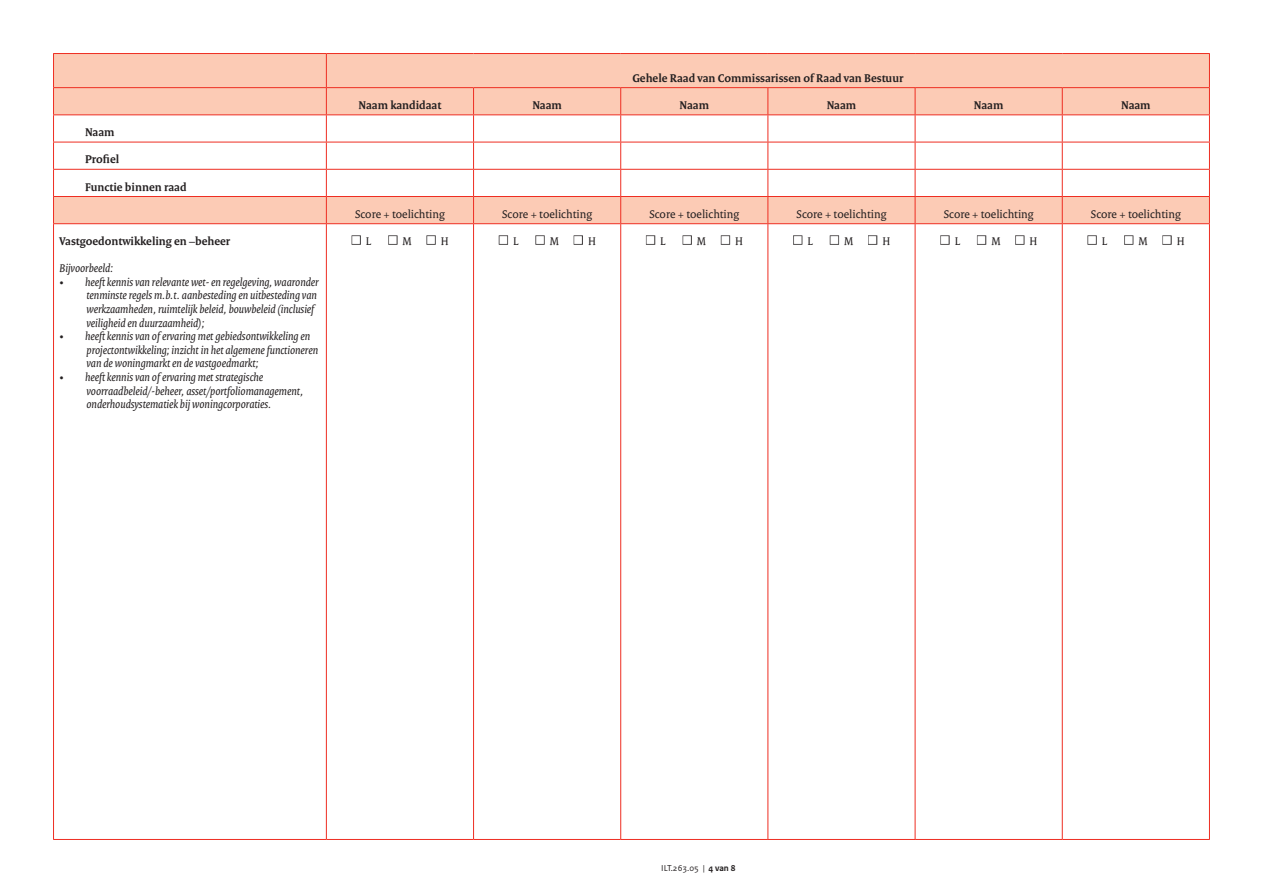
<style>
.page{position:relative;width:1263px;height:893px;background:#fff}
.page>*{position:absolute;margin:0;border:0;box-sizing:border-box;transform-origin:0 0}
.t1{font:italic 12px/13.6px "Rijksoverheid Serif";color:#231f20}
.t2{font:12px "Rijksoverheid Serif";color:#231f20}
.t3{font:700 12px "Rijksoverheid Serif";color:#231f20}
.t4{font:9px "Rijksoverheid Sans Text";color:#231f20}
.s1{color:#fff}
.s2{font-weight:700}
</style>
<div class="page">
<svg style="left:54px;top:54px;width:1155px;height:169px;fill:#fccbb5"></svg>
<hr style="left:53px;top:114px;width:273px;height:1px;background:#ee2e22">
<hr style="left:53px;top:223px;width:273px;height:1px;background:#ee2e22">
<hr style="left:53px;top:224px;width:1px;height:615px;background:#ee2e22">
<hr style="left:326px;top:224px;width:1px;height:615px;background:#ee2e22">
<hr style="left:473px;top:224px;width:1px;height:615px;background:#ee2e22">
<hr style="left:620px;top:224px;width:1px;height:615px;background:#ee2e22">
<hr style="left:767px;top:224px;width:1px;height:615px;background:#ee2e22">
<hr style="left:915px;top:224px;width:1px;height:615px;background:#ee2e22">
<hr style="left:1062px;top:224px;width:1px;height:615px;background:#ee2e22">
<hr style="left:1209px;top:224px;width:1px;height:615px;background:#ee2e22">
<hr style="left:53px;top:839px;width:273px;height:1px;background:#ee2e22">
<hr style="left:53px;top:53px;width:273px;height:1px;background:#ee2e22">
<hr style="left:53px;top:54px;width:1px;height:33px;background:#ee2e22">
<hr style="left:326px;top:53px;width:148px;height:1px;background:#ee2e22">
<hr style="left:326px;top:54px;width:1px;height:33px;background:#ee2e22">
<hr style="left:474px;top:53px;width:147px;height:1px;background:#ee2e22">
<hr style="left:621px;top:53px;width:147px;height:1px;background:#ee2e22">
<hr style="left:768px;top:53px;width:147px;height:1px;background:#ee2e22">
<hr style="left:915px;top:53px;width:147px;height:1px;background:#ee2e22">
<hr style="left:1062px;top:53px;width:148px;height:1px;background:#ee2e22">
<hr style="left:1209px;top:54px;width:1px;height:33px;background:#ee2e22">
<hr style="left:53px;top:87px;width:273px;height:1px;background:#ee2e22">
<hr style="left:326px;top:87px;width:148px;height:1px;background:#ee2e22">
<hr style="left:474px;top:87px;width:147px;height:1px;background:#ee2e22">
<hr style="left:621px;top:87px;width:147px;height:1px;background:#ee2e22">
<hr style="left:768px;top:87px;width:147px;height:1px;background:#ee2e22">
<hr style="left:915px;top:87px;width:147px;height:1px;background:#ee2e22">
<hr style="left:1062px;top:87px;width:148px;height:1px;background:#ee2e22">
<hr style="left:326px;top:114px;width:148px;height:1px;background:#ee2e22">
<hr style="left:474px;top:114px;width:147px;height:1px;background:#ee2e22">
<hr style="left:621px;top:114px;width:147px;height:1px;background:#ee2e22">
<hr style="left:768px;top:114px;width:147px;height:1px;background:#ee2e22">
<hr style="left:915px;top:114px;width:147px;height:1px;background:#ee2e22">
<hr style="left:1062px;top:114px;width:148px;height:1px;background:#ee2e22">
<hr style="left:53px;top:142px;width:273px;height:1px;background:#ee2e22">
<hr style="left:326px;top:142px;width:148px;height:1px;background:#ee2e22">
<hr style="left:474px;top:142px;width:147px;height:1px;background:#ee2e22">
<hr style="left:621px;top:142px;width:147px;height:1px;background:#ee2e22">
<hr style="left:768px;top:142px;width:147px;height:1px;background:#ee2e22">
<hr style="left:915px;top:142px;width:147px;height:1px;background:#ee2e22">
<hr style="left:1062px;top:142px;width:148px;height:1px;background:#ee2e22">
<hr style="left:53px;top:169px;width:273px;height:1px;background:#ee2e22">
<hr style="left:326px;top:169px;width:148px;height:1px;background:#ee2e22">
<hr style="left:474px;top:169px;width:147px;height:1px;background:#ee2e22">
<hr style="left:621px;top:169px;width:147px;height:1px;background:#ee2e22">
<hr style="left:768px;top:169px;width:147px;height:1px;background:#ee2e22">
<hr style="left:915px;top:169px;width:147px;height:1px;background:#ee2e22">
<hr style="left:1062px;top:169px;width:148px;height:1px;background:#ee2e22">
<hr style="left:53px;top:196px;width:273px;height:1px;background:#ee2e22">
<svg style="left:53px;top:88px;width:1px;height:135px"></svg>
<hr style="left:326px;top:196px;width:148px;height:1px;background:#ee2e22">
<svg style="left:326px;top:88px;width:1px;height:135px"></svg>
<hr style="left:474px;top:196px;width:147px;height:1px;background:#ee2e22">
<svg style="left:473px;top:88px;width:1px;height:135px"></svg>
<hr style="left:621px;top:196px;width:147px;height:1px;background:#ee2e22">
<svg style="left:620px;top:88px;width:1px;height:135px"></svg>
<hr style="left:768px;top:196px;width:147px;height:1px;background:#ee2e22">
<svg style="left:767px;top:88px;width:1px;height:135px"></svg>
<hr style="left:915px;top:196px;width:147px;height:1px;background:#ee2e22">
<svg style="left:915px;top:88px;width:1px;height:135px"></svg>
<hr style="left:1062px;top:196px;width:148px;height:1px;background:#ee2e22">
<svg style="left:1062px;top:88px;width:1px;height:135px"></svg>
<svg style="left:1209px;top:88px;width:1px;height:135px"></svg>
<hr style="left:326px;top:223px;width:148px;height:1px;background:#ee2e22">
<hr style="left:474px;top:223px;width:147px;height:1px;background:#ee2e22">
<hr style="left:621px;top:223px;width:147px;height:1px;background:#ee2e22">
<hr style="left:768px;top:223px;width:147px;height:1px;background:#ee2e22">
<hr style="left:915px;top:223px;width:147px;height:1px;background:#ee2e22">
<hr style="left:1062px;top:223px;width:148px;height:1px;background:#ee2e22">
<hr style="left:326px;top:839px;width:148px;height:1px;background:#ee2e22">
<hr style="left:474px;top:839px;width:147px;height:1px;background:#ee2e22">
<hr style="left:621px;top:839px;width:147px;height:1px;background:#ee2e22">
<hr style="left:768px;top:839px;width:147px;height:1px;background:#ee2e22">
<hr style="left:915px;top:839px;width:147px;height:1px;background:#ee2e22">
<hr style="left:1062px;top:839px;width:148px;height:1px;background:#ee2e22">
<div style="left:352px;top:235px;width:9px;height:10px;border:2px solid #231f20"></div>
<div style="left:388px;top:235px;width:9px;height:10px;border:2px solid #231f20"></div>
<div style="left:426px;top:235px;width:10px;height:10px;border:2px solid #231f20"></div>
<div style="left:499px;top:235px;width:9px;height:10px;border:2px solid #231f20"></div>
<div style="left:535px;top:235px;width:10px;height:10px;border:2px solid #231f20"></div>
<div style="left:574px;top:235px;width:9px;height:10px;border:2px solid #231f20"></div>
<div style="left:646px;top:235px;width:9px;height:10px;border:2px solid #231f20"></div>
<div style="left:682px;top:235px;width:10px;height:10px;border:2px solid #231f20"></div>
<div style="left:721px;top:235px;width:9px;height:10px;border:2px solid #231f20"></div>
<div style="left:793px;top:235px;width:9px;height:10px;border:2px solid #231f20"></div>
<div style="left:830px;top:235px;width:9px;height:10px;border:2px solid #231f20"></div>
<div style="left:868px;top:235px;width:9px;height:10px;border:2px solid #231f20"></div>
<div style="left:940px;top:235px;width:9px;height:10px;border:2px solid #231f20"></div>
<div style="left:977px;top:235px;width:9px;height:10px;border:2px solid #231f20"></div>
<div style="left:1015px;top:235px;width:9px;height:10px;border:2px solid #231f20"></div>
<div style="left:1087px;top:235px;width:10px;height:10px;border:2px solid #231f20"></div>
<div style="left:1124px;top:235px;width:9px;height:10px;border:2px solid #231f20"></div>
<div style="left:1162px;top:235px;width:10px;height:10px;border:2px solid #231f20"></div>
<p class="t3" style="left:85px;top:125px;width:31px">Naam</p>
<p class="t3" style="left:85px;top:152px;width:36px">Profiel</p>
<p class="t3" style="left:85px;top:179px;width:103px">Functie binnen raad</p>
<p class="t3" style="left:59px;top:234px;width:172px">Vastgoedontwikkeling en –beheer</p>
<p class="t1" style="left:59px;top:261px;width:55px">Bijvoorbeeld:</p>
<p class="t1" style="left:86px;top:275px;width:234px;text-indent:-27px">• heeft kennis van relevante wet- en regelgeving, waaronder tenminste regels m.b.t. aanbesteding en uitbesteding van werkzaamheden, ruimtelijk beleid, bouwbeleid (inclusief veiligheid en duurzaamheid);</p>
<p class="t1" style="left:86px;top:329px;width:233px;text-indent:-27px">• heeft kennis van of ervaring met gebiedsontwikkeling en projectontwikkeling; inzicht in het algemene functioneren van de woningmarkt en de vastgoedmarkt;</p>
<p class="t1" style="left:86px;top:370px;width:218px;text-indent:-27px">• heeft kennis van of ervaring met strategische voorraadbeleid/-beheer, asset/portfoliomanagement, onderhoudsystematiek bij woningcorporaties.</p>
<p class="t3" style="left:632px;top:71px;width:273px">Gehele Raad van Commissarissen of Raad van Bestuur</p>
<p class="t3" style="left:359px;top:98px;width:84px">Naam kandidaat</p>
<p class="t3" style="left:532px;top:98px;width:31px">Naam</p>
<p class="t3" style="left:680px;top:98px;width:31px">Naam</p>
<p class="t3" style="left:827px;top:98px;width:31px">Naam</p>
<p class="t3" style="left:974px;top:98px;width:31px">Naam</p>
<p class="t3" style="left:1121px;top:98px;width:31px">Naam</p>
<p class="t2" style="left:355px;top:207px;width:91px">Score + toelichting</p>
<p class="t2" style="left:502px;top:207px;width:91px">Score + toelichting</p>
<p class="t2" style="left:649px;top:207px;width:91px">Score + toelichting</p>
<p class="t2" style="left:796px;top:207px;width:91px">Score + toelichting</p>
<p class="t2" style="left:944px;top:207px;width:91px">Score + toelichting</p>
<p class="t2" style="left:1091px;top:207px;width:91px">Score + toelichting</p>
<p class="t2" style="left:351px;top:234px;width:99px"><span class="s1">■</span> L <span class="s1">■</span> M <span class="s1">■</span> H</p>
<p class="t2" style="left:498px;top:234px;width:99px"><span class="s1">■</span> L <span class="s1">■</span> M <span class="s1">■</span> H</p>
<p class="t2" style="left:645px;top:234px;width:99px"><span class="s1">■</span> L <span class="s1">■</span> M <span class="s1">■</span> H</p>
<p class="t2" style="left:793px;top:234px;width:99px"><span class="s1">■</span> L <span class="s1">■</span> M <span class="s1">■</span> H</p>
<p class="t2" style="left:940px;top:234px;width:99px"><span class="s1">■</span> L <span class="s1">■</span> M <span class="s1">■</span> H</p>
<p class="t2" style="left:1087px;top:234px;width:99px"><span class="s1">■</span> L <span class="s1">■</span> M <span class="s1">■</span> H</p>
<p class="t4" style="left:661px;top:863px;width:76px">ILT.263.05 | <span class="s2">4 van 8</span></p>
</div>
